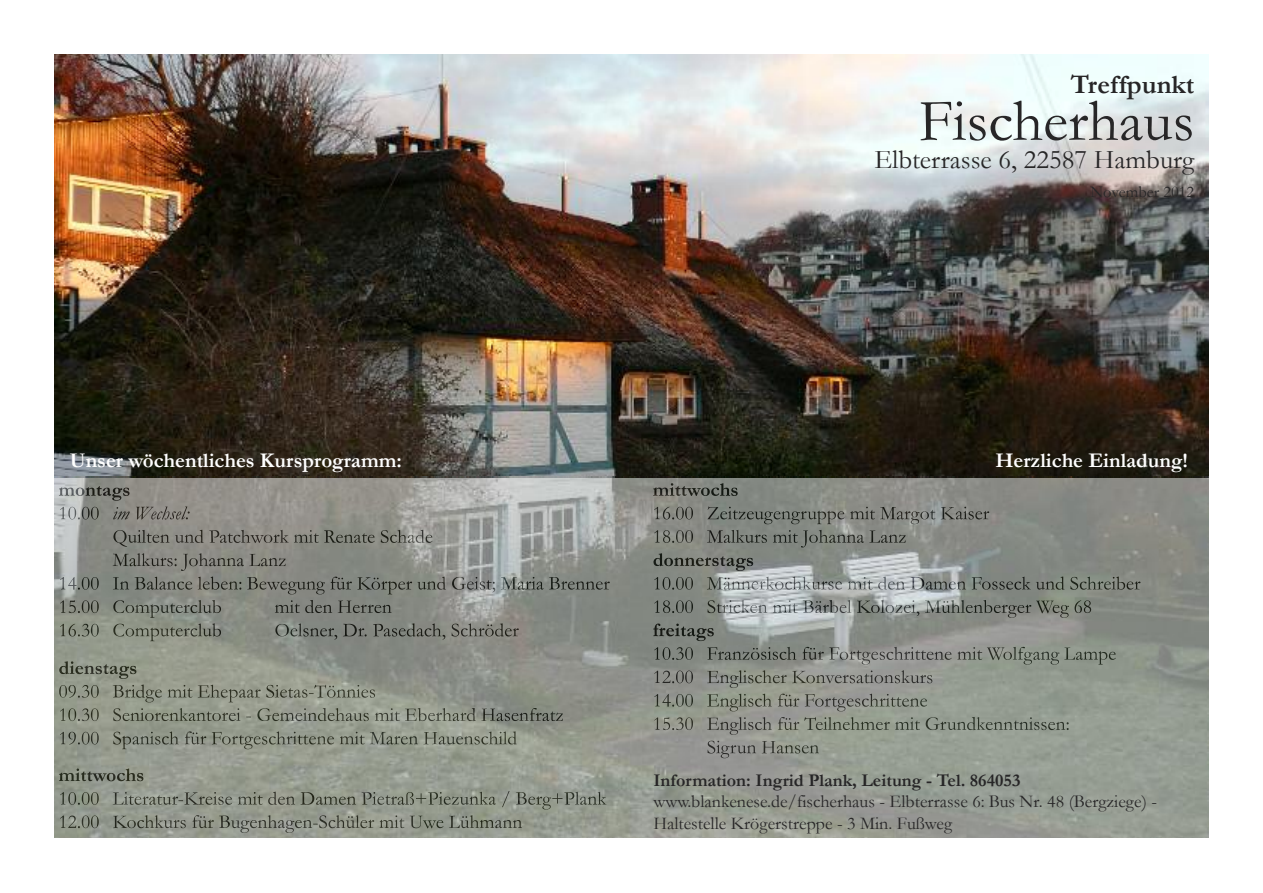
<style>
.page{position:relative;width:1263px;height:893px;background:#fff}
.page>*{position:absolute;margin:0;border:0;box-sizing:border-box;transform-origin:0 0}
.t1{font:60px "Garamond";color:#272627}
.t2{font:27px "Garamond";color:#272627}
.t3{font:700 27px "Garamond";color:#272627}
.t4{font:700 21px "Garamond";color:#fff}
.t5{font:18px/21.6px "Garamond";color:#272627}
.t6{font:700 18px "Garamond";color:#272627}
.t7{font:16.5px "Garamond";color:#272627}
</style>
<div class="page">
<img style="left:54px;top:54px;width:1155px;height:784px">
<img style="left:59px;top:487px;width:37px;height:9px">
<img style="left:60px;top:507px;width:39px;height:12px">
<img style="left:113px;top:507px;width:29px;height:12px">
<img style="left:113px;top:530px;width:33px;height:17px">
<img style="left:113px;top:553px;width:28px;height:13px">
<img style="left:60px;top:577px;width:55px;height:13px">
<img style="left:60px;top:600px;width:39px;height:13px">
<img style="left:60px;top:624px;width:64px;height:12px">
<img style="left:59px;top:661px;width:27px;height:13px">
<img style="left:59px;top:685px;width:64px;height:13px">
<img style="left:60px;top:708px;width:61px;height:13px">
<img style="left:60px;top:732px;width:60px;height:12px">
<img style="left:59px;top:768px;width:27px;height:13px">
<img style="left:60px;top:792px;width:58px;height:13px">
<img style="left:60px;top:815px;width:63px;height:13px">
<img style="left:653px;top:483px;width:27px;height:13px">
<img style="left:654px;top:507px;width:62px;height:12px">
<img style="left:654px;top:530px;width:53px;height:13px">
<img style="left:653px;top:553px;width:31px;height:13px">
<img style="left:654px;top:577px;width:57px;height:13px">
<img style="left:654px;top:600px;width:60px;height:13px">
<img style="left:653px;top:623px;width:26px;height:13px">
<img style="left:654px;top:647px;width:55px;height:13px">
<img style="left:654px;top:671px;width:55px;height:12px">
<img style="left:654px;top:694px;width:55px;height:13px">
<img style="left:654px;top:717px;width:39px;height:13px">
<img style="left:707px;top:741px;width:22px;height:17px">
<img style="left:54px;top:477px;width:1155px;height:1px">
<h2 class="t3" style="left:1071px;top:70px;width:125px">Treffpunkt</h2>
<h1 class="t1" style="left:919px;top:88px;width:277px">Fischerhaus</h1>
<h2 class="t2" style="left:874px;top:145px;width:321px">Elbterrasse 6, 22587 Hamburg</h2>
<p class="t7" style="left:1090px;top:183px;width:105px">November 2012</p>
<p class="t4" style="left:70px;top:449px;width:334px">Unser wöchentliches Kursprogramm:</p>
<p class="t4" style="left:995px;top:449px;width:194px">Herzliche Einladung!</p>
<p class="t6" style="left:653px;top:770px;width:369px">Information: Ingrid Plank, Leitung - Tel. 864053</p>
<p class="t5" style="left:653px;top:791px;width:505px">www.blankenese.de/fischerhaus - Elbterrasse 6: Bus Nr. 48 (Bergziege) -<br>Haltestelle Krögerstreppe - 3 Min. Fußweg</p>
</div>
